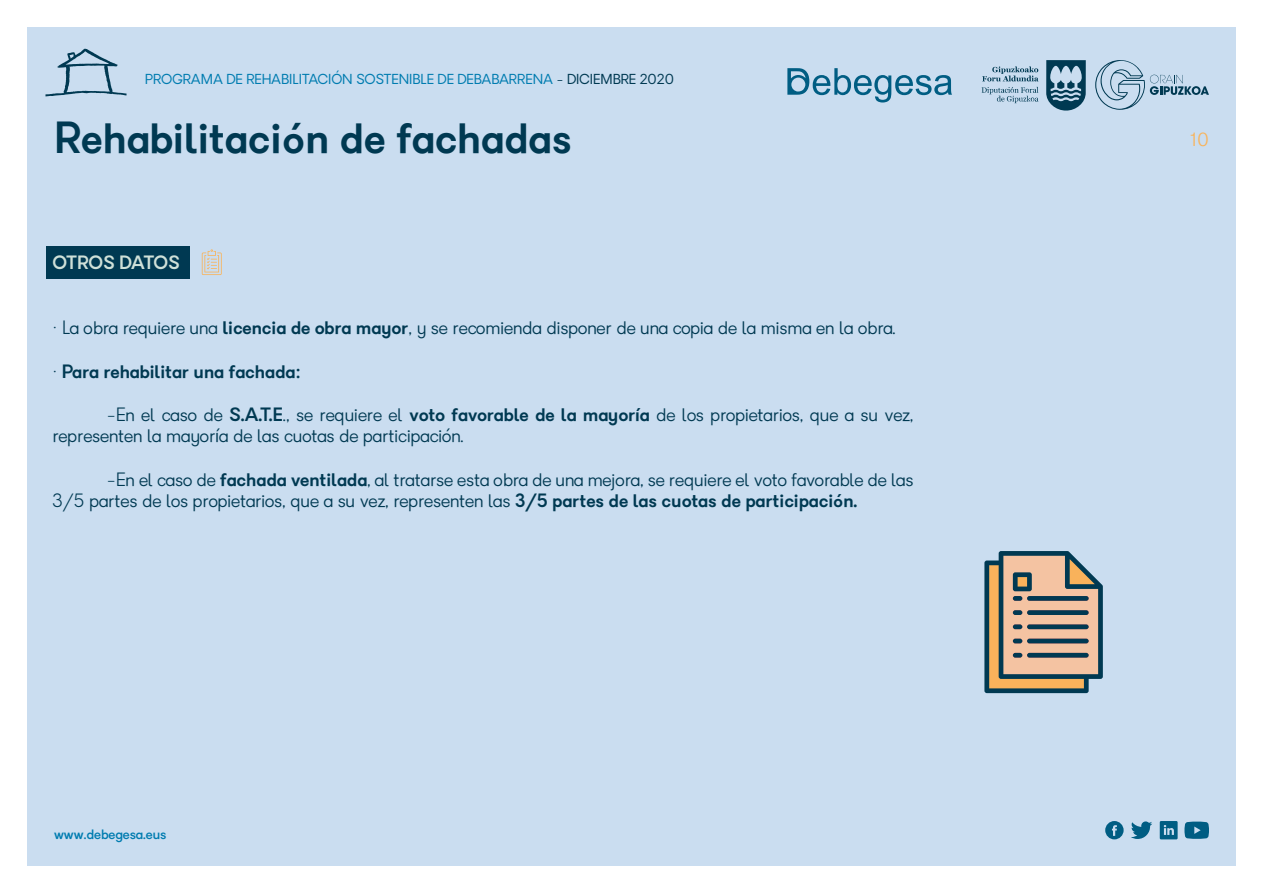
<style>
.page{position:relative;width:1263px;height:893px;background:#fff}
.page>*{position:absolute;margin:0;border:0;box-sizing:border-box;transform-origin:0 0}
.t1{font:600 42px "Granary";color:#003952}
.t2{font:300 18px/21.6px "Granary";color:#003952}
.t3{font:600 18px "Granary";color:#003952}
.t4{font:600 18px "Granary";letter-spacing:-.025em;color:#cfe0d8}
.t5{font:300 18px "Atlas Grotesk";color:#f9b359}
.t6{font:13.5px "Granary";color:#007cb0}
.t7{font:500 13.5px "Granary";color:#007cb0}
.s1{color:#003952}
.s2{font-weight:600}
.s3{font-weight:300}
</style>
<div class="page">
<div style="left:27px;top:27px;width:1209px;height:839px;background:#caddf0"></div>
<svg style="left:1046px;top:60px;width:40px;height:51px"></svg>
<svg style="left:982px;top:66px;width:56px;height:15px"></svg>
<svg style="left:982px;top:87px;width:56px;height:16px"></svg>
<svg style="left:1095px;top:60px;width:114px;height:50px"></svg>
<svg style="left:45px;top:49px;width:82px;height:47px"></svg>
<svg style="left:1105px;top:821px;width:18px;height:18px"></svg>
<svg style="left:1131px;top:821px;width:21px;height:18px"></svg>
<svg style="left:1184px;top:822px;width:25px;height:17px"></svg>
<svg style="left:1160px;top:821px;width:17px;height:18px"></svg>
<svg style="left:787px;top:68px;width:165px;height:35px"></svg>
<div style="left:47px;top:247px;width:143px;height:32px;background:#003952"></div>
<svg style="left:202px;top:249px;width:20px;height:26px"></svg>
<svg style="left:984px;top:551px;width:119px;height:142px;background:#a49582"></svg>
<p class="t6" style="left:145px;top:70px;width:530px">PROGRAMA DE REHABILITACIÓN SOSTENIBLE DE DEBABARRENA <span class="s1">- DICIEMBRE 2020</span></p>
<h1 class="t1" style="left:54px;top:110px;width:519px">Rehabilitación de fachadas</h1>
<p class="t5" style="left:1190px;top:125px;width:21px">10</p>
<p class="t4" style="left:53px;top:251px;width:129px">OTROS DATOS</p>
<p class="t2" style="left:53px;top:317px;width:845px">· La obra requiere una <span class="s2">licencia de obra mayor</span>, y se recomienda disponer de una copia de la misma en la obra.</p>
<p class="t3" style="left:53px;top:359px;width:250px"><span class="s3">·</span> Para rehabilitar una fachada:</p>
<p class="t2" style="left:53px;top:404px;width:862px;text-indent:54px">-En el caso de <span class="s2">S.A.T.E</span>., se requiere el <span class="s2">voto favorable de la mayoría</span> de los propietarios, que a su vez, representen la mayoría de las cuotas de participación.</p>
<p class="t2" style="left:53px;top:468px;width:862px;text-indent:54px">-En el caso de <span class="s2">fachada ventilada</span>, al tratarse esta obra de una mejora, se requiere el voto favorable de las<br>3/5 partes de los propietarios, que a su vez, representen las <span class="s2">3/5 partes de las cuotas de participación.</span></p>
<p class="t7" style="left:54px;top:825px;width:114px">www.debegesa.eus</p>
</div>
